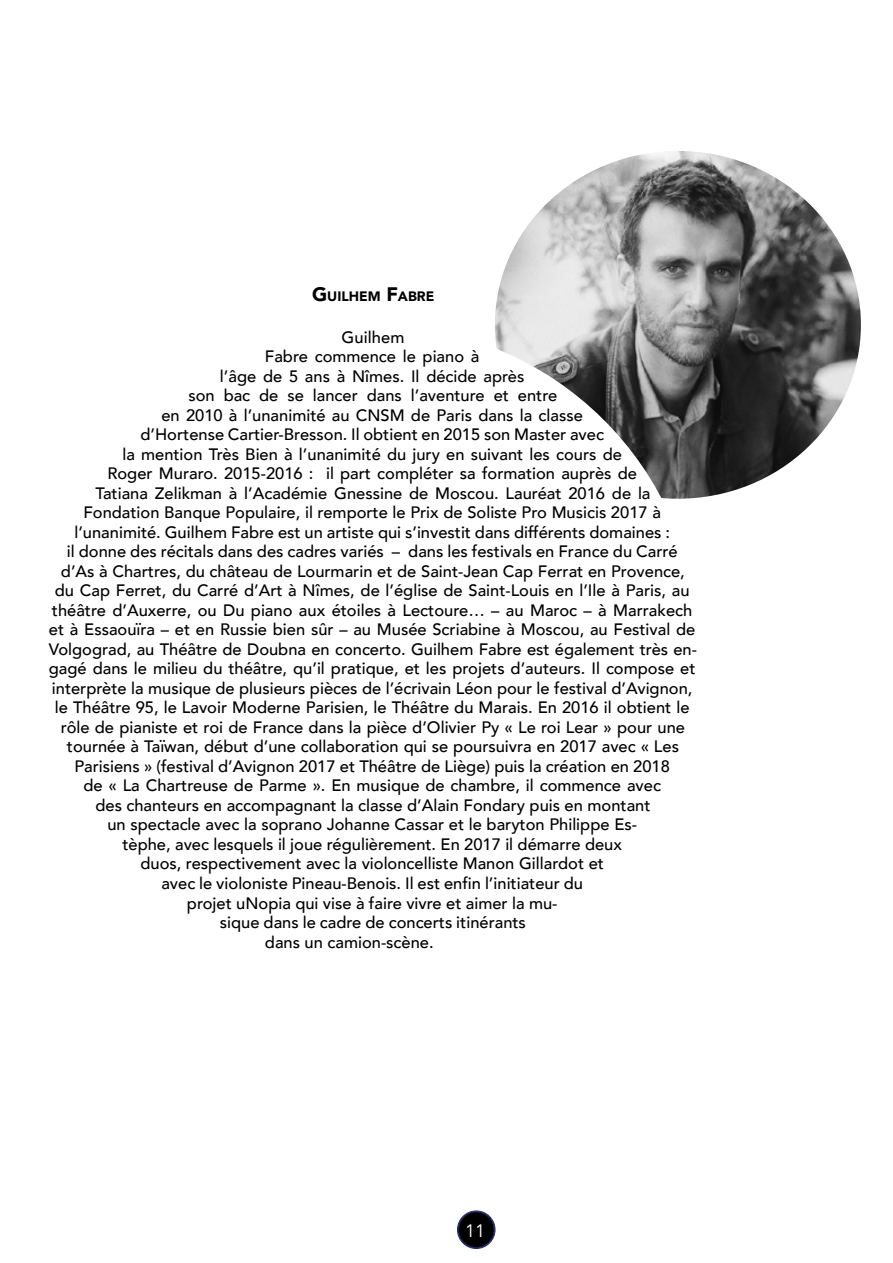
<style>
.page{position:relative;width:893px;height:1263px;background:#fff}
.page>*{position:absolute;margin:0;border:0;box-sizing:border-box;transform-origin:0 0}
.t1{font:18px "Avenir";color:#fff}
.t2{font:500 16.5px "Avenir";color:#000}
.t3{font:900 13.65px "Avenir";color:#000}
.s1{font-size:19.5px}
</style>
<div class="page">
<img style="left:495px;top:151px;width:366px;height:348px">
<div style="left:49px;top:325px;width:648px;height:640px;background:#fff;border-radius:50%"></div>
<div style="left:458px;top:1211px;width:37px;height:37px;background:#000;border-radius:50%"></div>
<div style="left:457px;top:1210px;width:38px;height:39px;border:1px solid #1e2560;border-radius:50%"></div>
<div style="left:458px;top:1212px;width:36px;height:35px;border:1px solid #1e2560;border-radius:50%"></div>
<p class="t3" style="left:312px;top:284px;width:124px"><span class="s1">G</span>UILHEM <span class="s1">F</span>ABRE</p>
<p class="t2" style="left:341px;top:323px;width:65px">Guilhem</p>
<p class="t2" style="left:265px;top:342px;width:216px">Fabre commence le piano à</p>
<p class="t2" style="left:220px;top:362px;width:306px">l’âge de 5 ans à Nîmes. Il décide après</p>
<p class="t2" style="left:188px;top:381px;width:370px">son bac de se lancer dans l’aventure et entre</p>
<p class="t2" style="left:161px;top:401px;width:423px">en 2010 à l’unanimité au CNSM de Paris dans la classe</p>
<p class="t2" style="left:140px;top:420px;width:465px">d’Hortense Cartier-Bresson. Il obtient en 2015 son Master avec</p>
<p class="t2" style="left:122px;top:440px;width:501px">la mention Très Bien à l’unanimité du jury en suivant les cours de</p>
<p class="t2" style="left:107px;top:459px;width:531px">Roger Muraro. 2015-2016 : il part compléter sa formation auprès de</p>
<p class="t2" style="left:95px;top:479px;width:557px">Tatiana Zelikman à l’Académie Gnessine de Moscou. Lauréat 2016 de la</p>
<p class="t2" style="left:83px;top:498px;width:579px">Fondation Banque Populaire, il remporte le Prix de Soliste Pro Musicis 2017 à</p>
<p class="t2" style="left:74px;top:518px;width:597px">l’unanimité. Guilhem Fabre est un artiste qui s’investit dans différents domaines :</p>
<p class="t2" style="left:67px;top:537px;width:612px">il donne des récitals dans des cadres variés – dans les festivals en France du Carré</p>
<p class="t2" style="left:61px;top:557px;width:625px">d’As à Chartres, du château de Lourmarin et de Saint-Jean Cap Ferrat en Provence,</p>
<p class="t2" style="left:55px;top:576px;width:636px">du Cap Ferret, du Carré d’Art à Nîmes, de l’église de Saint-Louis en l’Ile à Paris, au</p>
<p class="t2" style="left:52px;top:596px;width:642px">théâtre d’Auxerre, ou Du piano aux étoiles à Lectoure… – au Maroc – à Marrakech</p>
<p class="t2" style="left:49px;top:615px;width:648px">et à Essaouïra – et en Russie bien sûr – au Musée Scriabine à Moscou, au Festival de</p>
<p class="t2" style="left:49px;top:635px;width:650px">Volgograd, au Théâtre de Doubna en concerto. Guilhem Fabre est également très en-</p>
<p class="t2" style="left:49px;top:654px;width:648px">gagé dans le milieu du théâtre, qu’il pratique, et les projets d’auteurs. Il compose et</p>
<p class="t2" style="left:52px;top:674px;width:642px">interprète la musique de plusieurs pièces de l’écrivain Léon pour le festival d’Avignon,</p>
<p class="t2" style="left:55px;top:693px;width:636px">le Théâtre 95, le Lavoir Moderne Parisien, le Théâtre du Marais. En 2016 il obtient le</p>
<p class="t2" style="left:61px;top:713px;width:626px">rôle de pianiste et roi de France dans la pièce d’Olivier Py « Le roi Lear » pour une</p>
<p class="t2" style="left:67px;top:732px;width:614px">tournée à Taïwan, début d’une collaboration qui se poursuivra en 2017 avec « Les</p>
<p class="t2" style="left:74px;top:752px;width:597px">Parisiens » (festival d’Avignon 2017 et Théâtre de Liège) puis la création en 2018</p>
<p class="t2" style="left:83px;top:771px;width:579px">de « La Chartreuse de Parme ». En musique de chambre, il commence avec</p>
<p class="t2" style="left:95px;top:791px;width:557px">des chanteurs en accompagnant la classe d’Alain Fondary puis en montant</p>
<p class="t2" style="left:107px;top:810px;width:531px">un spectacle avec la soprano Johanne Cassar et le baryton Philippe Es-</p>
<p class="t2" style="left:122px;top:830px;width:501px">tèphe, avec lesquels il joue régulièrement. En 2017 il démarre deux</p>
<p class="t2" style="left:140px;top:849px;width:465px">duos, respectivement avec la violoncelliste Manon Gillardot et</p>
<p class="t2" style="left:161px;top:869px;width:423px">avec le violoniste Pineau-Benois. Il est enfin l’initiateur du</p>
<p class="t2" style="left:187px;top:888px;width:372px">projet uNopia qui vise à faire vivre et aimer la mu-</p>
<p class="t2" style="left:220px;top:908px;width:308px">sique dans le cadre de concerts itinérants</p>
<p class="t2" style="left:265px;top:927px;width:170px">dans un camion-scène.</p>
<p class="t1" style="left:465px;top:1219px;width:22px">11</p>
</div>
